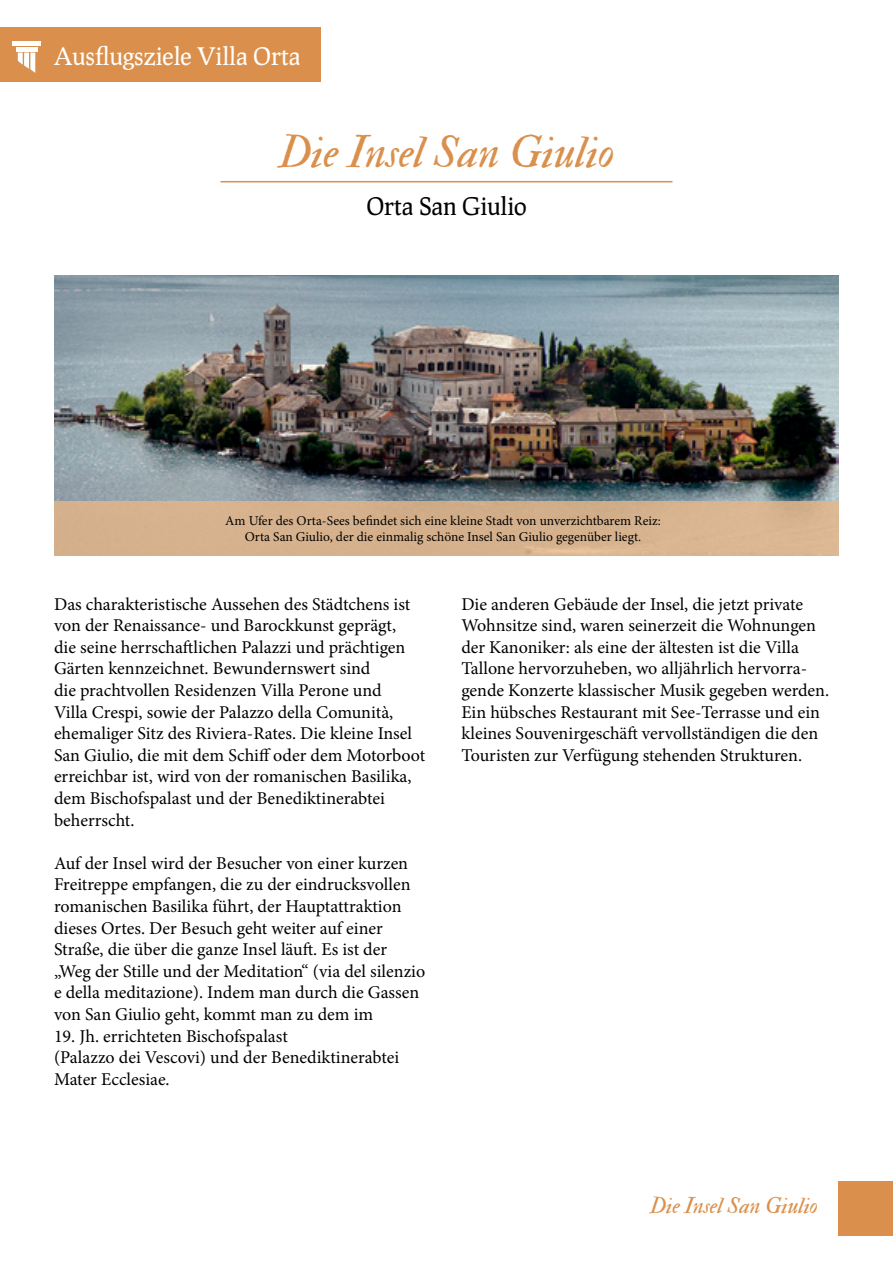
<style>
.page{position:relative;width:893px;height:1263px;background:#fff}
.page>*{position:absolute;margin:0;border:0;box-sizing:border-box;transform-origin:0 0}
.t1{font:45px "IM FELL Double Pica Italic";color:#da904c}
.t2{font:24px "Prociono";color:#fff}
.t3{font:24px "Prociono";color:#000}
.t4{font:22.5px "IM FELL Double Pica Italic";color:#da904c}
.t5{font:18px/21.6px "Minion Pro";color:#000}
.t6{font:13.5px/16.2px "Minion Pro";color:#000;text-align:center}
</style>
<div class="page">
<div style="left:0;top:28px;width:320px;height:54px;background:#da904c"></div>
<div style="left:13px;top:41px;width:28px;height:5px;background:#fff"></div>
<div style="left:16px;top:47px;width:22px;height:5px;background:#fff"></div>
<svg style="left:18px;top:53px;width:17px;height:20px"></svg>
<img style="left:54px;top:275px;width:785px;height:226px">
<hr style="left:220px;top:181px;width:452px;height:1px;background:#da904c">
<div style="left:54px;top:501px;width:785px;height:54px;background:#d6b18d"></div>
<div style="left:839px;top:1181px;width:54px;height:54px;background:#da904c"></div>
<h2 class="t2" style="left:54px;top:41px;width:248px">Ausflugsziele Villa Orta</h2>
<h1 class="t1" style="left:278px;top:125px;width:338px">Die Insel San Giulio</h1>
<h2 class="t3" style="left:366px;top:191px;width:162px">Orta San Giulio</h2>
<p class="t6" style="left:225px;top:513px;width:437px">Am Ufer des Orta-Sees befindet sich eine kleine Stadt von unverzichtbarem Reiz:<br>Orta San Giulio, der die einmalig schöne Insel San Giulio gegenüber liegt.</p>
<p class="t5" style="left:54px;top:593px;width:373px">Das charakteristische Aussehen des Städtchens ist von der Renaissance- und Barockkunst geprägt,<br>die seine herrschaftlichen Palazzi und prächtigen Gärten kennzeichnet. Bewundernswert sind<br>die prachtvollen Residenzen Villa Perone und<br>Villa Crespi, sowie der Palazzo della Comunità, ehemaliger Sitz des Riviera-Rates. Die kleine Insel San Giulio, die mit dem Schiff oder dem Motorboot erreichbar ist, wird von der romanischen Basilika, dem Bischofspalast und der Benediktinerabtei beherrscht.</p>
<p class="t5" style="left:54px;top:852px;width:373px">Auf der Insel wird der Besucher von einer kurzen Freitreppe empfangen, die zu der eindrucksvollen romanischen Basilika führt, der Hauptattraktion dieses Ortes. Der Besuch geht weiter auf einer Straße, die über die ganze Insel läuft. Es ist der „Weg der Stille und der Meditation“ (via del silenzio e della meditazione). Indem man durch die Gassen von San Giulio geht, kommt man zu dem im</p>
<p class="t5" style="left:54px;top:1025px;width:347px">19. Jh. errichteten Bischofspalast<br>(Palazzo dei Vescovi) und der Benediktinerabtei<br>Mater Ecclesiae.</p>
<p class="t5" style="left:461px;top:593px;width:369px">Die anderen Gebäude der Insel, die jetzt private Wohnsitze sind, waren seinerzeit die Wohnungen der Kanoniker: als eine der ältesten ist die Villa Tallone hervorzuheben, wo alljährlich hervorra&shy;gende Konzerte klassischer Musik gegeben werden.<br>Ein hübsches Restaurant mit See-Terrasse und ein kleines Souvenirgeschäft vervollständigen die den Touristen zur Verfügung stehenden Strukturen.</p>
<p class="t4" style="left:650px;top:1192px;width:170px">Die Insel San Giulio</p>
</div>
